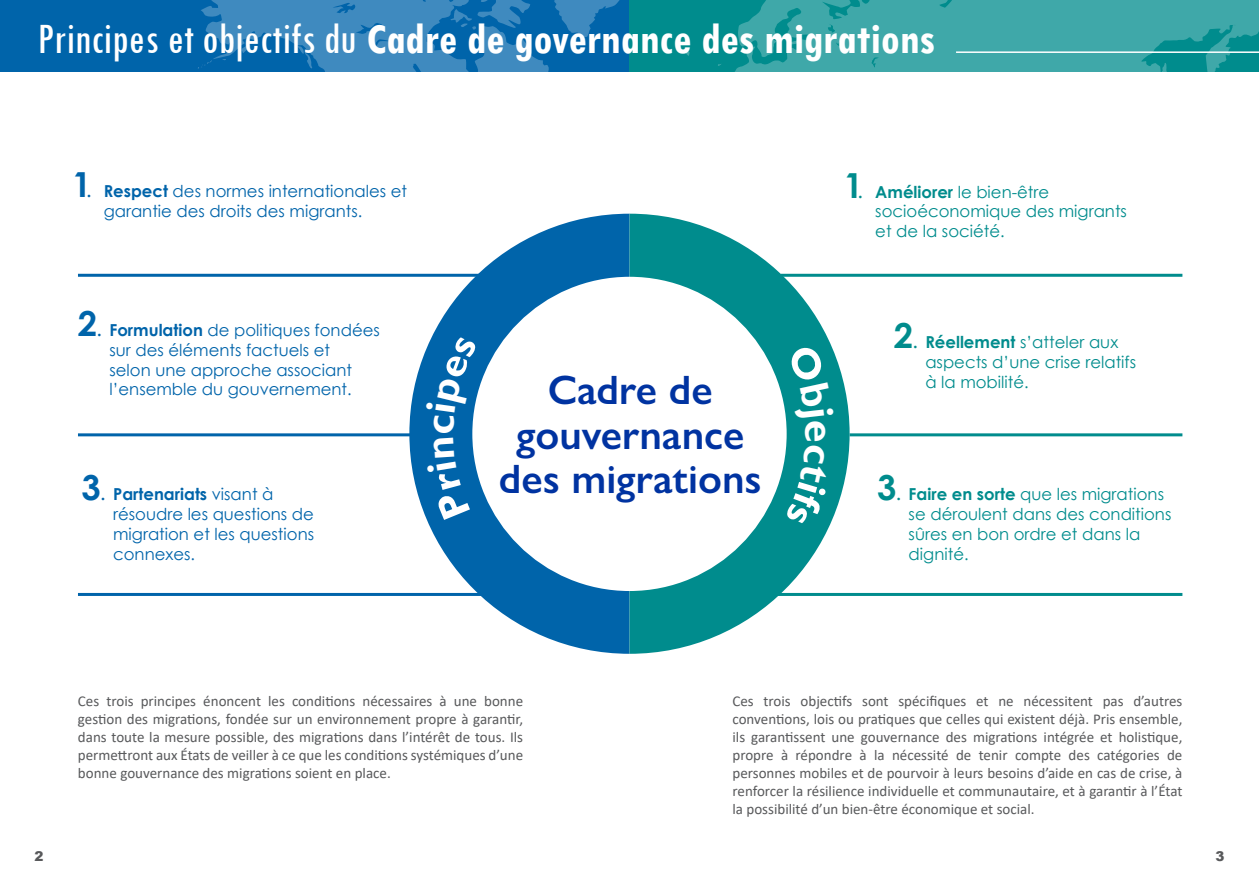
<style>
.page{position:relative;width:1259px;height:893px;background:#fff}
.page>*{position:absolute;margin:0;border:0;box-sizing:border-box;transform-origin:0 0}
.t1{font:700 condensed 45px "Tw Cen";color:#fff}
.t2{font:600 41.25px/44.5px "Gill Sans Nova";color:#0033a1;text-align:center}
.t3{font:16.5px/19.8px "Century Gothic";color:#0064aa}
.t4{font:16.5px/19.8px "Century Gothic";color:#008c8d}
.t5{font:15px/18px "Calibri";color:#58595b;text-align:justify}
.t6{font:900 13.5px "Arial";color:#58595b}
.s1{font-weight:400}
.s2{font-weight:700;font-size:34.5px}
.s3{font-weight:700}
</style>
<div class="page">
<div style="left:0;top:0;width:629px;height:72px;background:#0064aa"></div>
<svg style="left:198px;top:0;width:1061px;height:72px"></svg>
<hr style="left:956px;top:51px;width:303px;height:2px;background:#fff">
<svg style="left:409px;top:214px;width:220px;height:440px;fill:#0064aa"></svg>
<svg style="left:629px;top:214px;width:220px;height:440px;fill:#008c8d"></svg>
<div style="left:472px;top:277px;width:314px;height:314px;background:#fff;border-radius:50%"></div>
<hr style="left:781px;top:274px;width:401px;height:3px;background:#008c8d">
<hr style="left:78px;top:274px;width:401px;height:3px;background:#0064aa">
<hr style="left:849px;top:433px;width:333px;height:3px;background:#008c8d">
<hr style="left:78px;top:433px;width:333px;height:3px;background:#0064aa">
<hr style="left:772px;top:593px;width:410px;height:3px;background:#008c8d">
<hr style="left:78px;top:593px;width:410px;height:3px;background:#0064aa">
<div style="left:426px;top:336px;width:51px;height:184px;background:#0064aa"></div>
<div style="left:785px;top:343px;width:48px;height:182px;background:#008c8d"></div>
<h1 class="t1" style="left:38px;top:11px;width:898px"><span class="s1">Principes et objectifs du</span> Cadre de governance des migrations</h1>
<p class="t3" style="left:104px;top:181px;width:305px;text-indent:-32px"><span class="s2">1</span><span class="s3">. Respect</span> des normes internationales et garantie des droits des migrants.</p>
<p class="t3" style="left:109px;top:320px;width:272px;text-indent:-31px"><span class="s2">2</span><span class="s3">. Formulation</span> de politiques fondées sur des éléments factuels et<br>selon une approche associant l’ensemble du gouvernement.</p>
<p class="t3" style="left:113px;top:484px;width:202px;text-indent:-31px"><span class="s2">3</span><span class="s3">. Partenariats</span> visant à résoudre les questions de migration et les questions connexes.</p>
<h2 class="t2" style="left:499px;top:367px;width:264px">Cadre de gouvernance des migrations</h2>
<p class="t4" style="left:875px;top:181px;width:253px;text-indent:-32px"><span class="s2">1</span><span class="s3">. Améliorer</span> le bien-être socioéconomique des migrants et de la société.</p>
<p class="t4" style="left:925px;top:332px;width:212px;text-indent:-31px"><span class="s2">2</span><span class="s3">. Réellement</span> s’atteler aux aspects d’une crise relatifs à la mobilité.</p>
<p class="t4" style="left:908px;top:484px;width:264px;text-indent:-31px"><span class="s2">3</span><span class="s3">. Faire en sorte</span> que les migrations se déroulent dans des conditions sûres en bon ordre et dans la dignité.</p>
<p class="t5" style="left:78px;top:692px;width:447px">Ces trois principes énoncent les conditions nécessaires à une bonne gestion des migrations, fondée sur un environnement propre à garantir, dans toute la mesure possible, des migrations dans l’intérêt de tous. Ils permettront aux États de veiller à ce que les conditions systémiques d’une bonne gouvernance des migrations soient en place.</p>
<p class="t5" style="left:732px;top:692px;width:451px">Ces trois objectifs sont spécifiques et ne nécessitent pas d’autres conventions, lois ou pratiques que celles qui existent déjà. Pris ensemble, ils garantissent une gouvernance des migrations intégrée et holistique, propre à répondre à la nécessité de tenir compte des catégories de personnes mobiles et de pourvoir à leurs besoins d’aide en cas de crise, à renforcer la résilience individuelle et communautaire, et à garantir à l’État la possibilité d’un bien-être économique et social.</p>
<p class="t6" style="left:34px;top:846px;width:11px">2</p>
<p class="t6" style="left:1215px;top:846px;width:11px">3</p>
</div>
